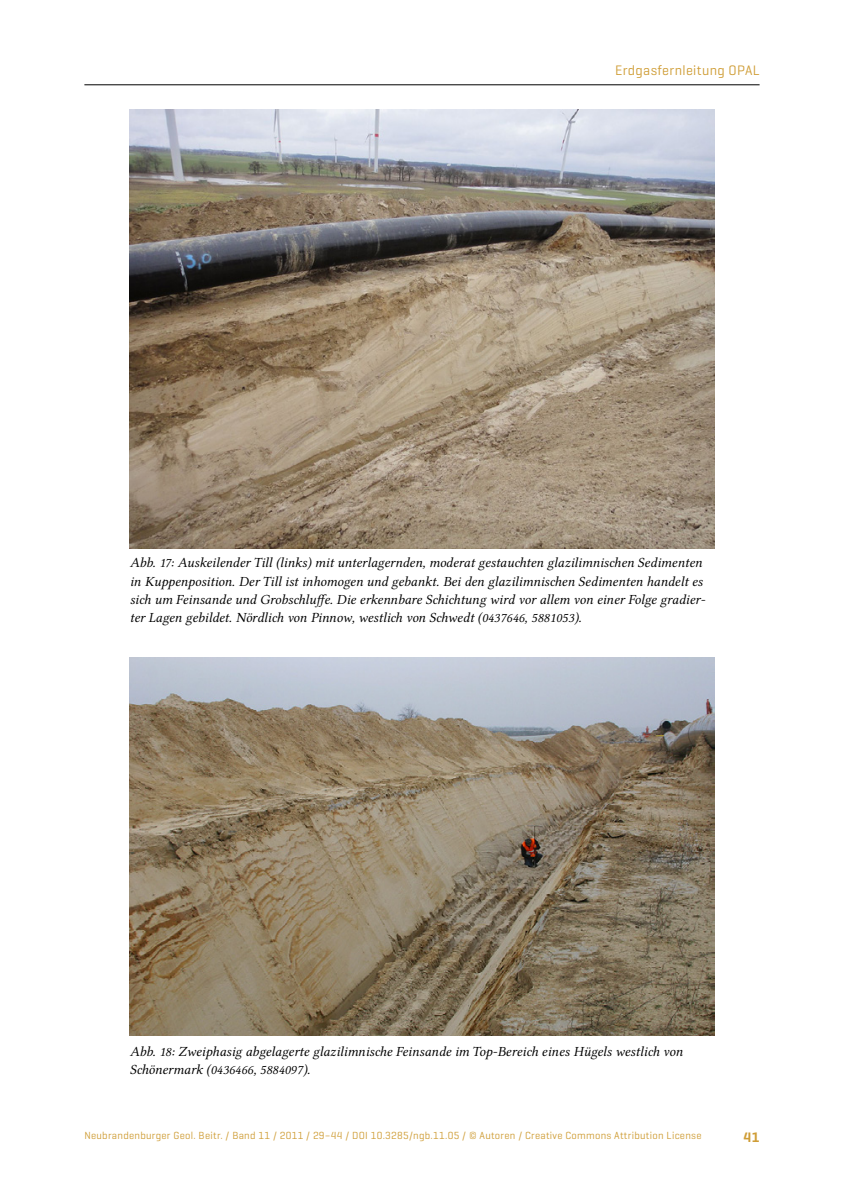
<style>
.page{position:relative;width:844px;height:1191px;background:#fff}
.page>*{position:absolute;margin:0;border:0;box-sizing:border-box;transform-origin:0 0}
.t1{font:14px/18.2px "Lin Libertine OI";color:#000}
.t2{font:14px "Geogrotesque";letter-spacing:.025em;color:#cf9d36}
.t3{font:600 14px "Geogrotesque";color:#cf9d36}
.t4{font:10.5px "Geogrotesque";letter-spacing:.025em;color:#cf9d36}
</style>
<div class="page">
<hr style="left:84px;top:84px;width:675px;height:1px;background:#000">
<img style="left:130px;top:109px;width:584px;height:440px">
<img style="left:130px;top:657px;width:584px;height:378px">
<p class="t2" style="left:615px;top:61px;width:146px">Erdgasfernleitung OPAL</p>
<p class="t1" style="left:130px;top:554px;width:577px">Abb. 17: Auskeilender Till (links) mit unterlagernden, moderat gestauchten glazilimnischen Sedimenten in Kuppenposition. Der Till ist inhomogen und gebankt. Bei den glazilimnischen Sedimenten handelt es sich um Feinsande und Grobschluffe. Die erkennbare Schichtung wird vor allem von einer Folge gradier&shy;ter Lagen gebildet. Nördlich von Pinnow, westlich von Schwedt (0437646, 5881053).</p>
<p class="t1" style="left:130px;top:1042px;width:554px">Abb. 18: Zweiphasig abgelagerte glazilimnische Feinsande im Top-Bereich eines Hügels westlich von<br>Schönermark (0436466, 5884097).</p>
<p class="t4" style="left:84px;top:1129px;width:618px">Neubrandenburger Geol. Beitr. / Band 11 / 2011 / 29–44 / DOI 10.3285/ngb.11.05 / © Autoren / Creative Commons Attribution License</p>
<p class="t3" style="left:743px;top:1128px;width:18px">41</p>
</div>
